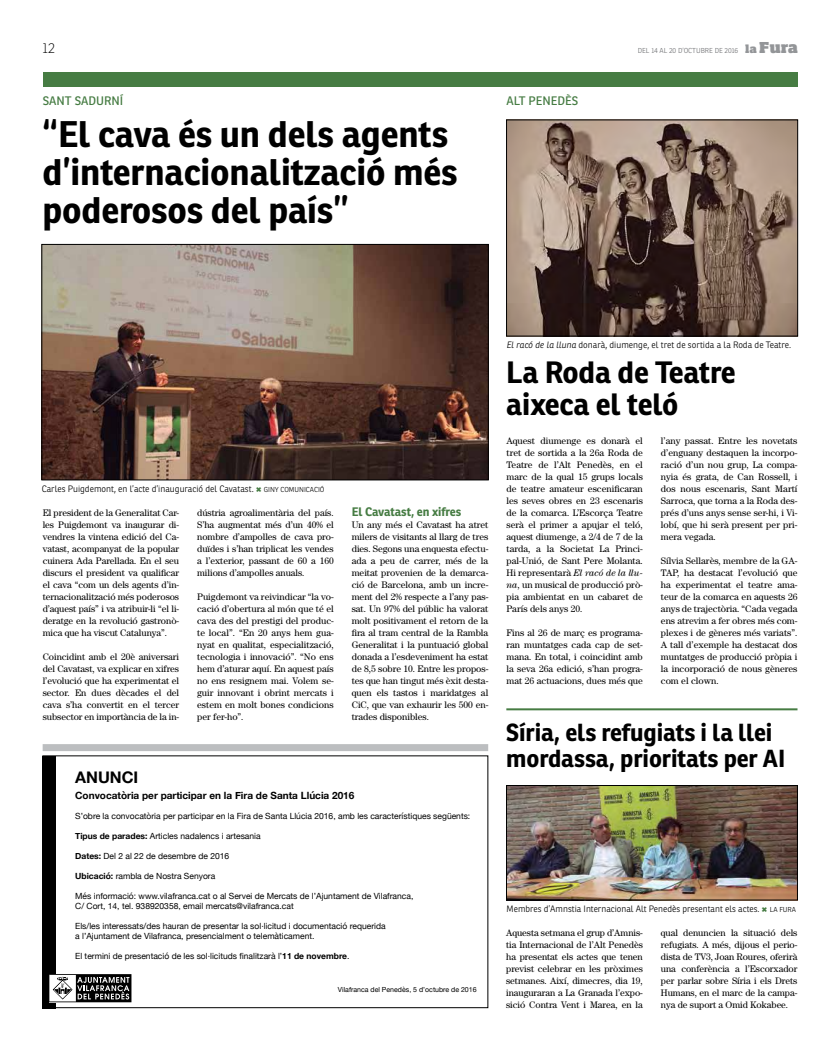
<style>
.page{position:relative;width:823px;height:1049px;background:#fff}
.page>*{position:absolute;margin:0;border:0;box-sizing:border-box;transform-origin:0 0}
.t1{font:700 36px/38px "Ronnia";letter-spacing:-.005em;color:#000}
.t2{font:700 30px/32px "Ronnia";letter-spacing:-.005em;color:#000}
.t3{font:700 24px/26px "Ronnia";letter-spacing:-.005em;color:#000}
.t4{font:700 16px "Helvetica Neue";color:#000}
.t5{font:100 14px "Ronnia";color:#000}
.t6{font:12px "Ronnia";color:#467c43}
.t7{font:700 12px "Ronnia";letter-spacing:-.005em;color:#467c43}
.t8{font:700 10px "Helvetica Neue";color:#000}
.t9{font:9.5px/12px "Century";letter-spacing:-.005em;color:#000;text-align:justify}
.t10{font:300 9px "Ronnia";color:#000}
.t11{font:8.5px/10px "Helvetica Neue";color:#000}
.t12{font:7px "Helvetica Neue";color:#000}
.t13{font:300 7px "Ronnia";color:#6d6e71}
.s1{font-family:"Soho Std";font-weight:800;font-size:10.9px;color:#939598}
.s2{font-family:"Soho Std";font-weight:800;font-size:14.8px;color:#939598}
.s3{font-size:7px}
.s4{font-weight:700}
.s5{font-style:italic}
</style>
<div class="page">
<img style="left:44px;top:246px;width:442px;height:232px">
<div style="left:42px;top:244px;width:446px;height:236px;border:1px solid #000"></div>
<div style="left:43px;top:72px;width:754px;height:14px;background:#467c43"></div>
<div style="left:43px;top:744px;width:445px;height:7px;background:#bcbec0"></div>
<img style="left:508px;top:122px;width:287px;height:212px">
<div style="left:506px;top:120px;width:291px;height:216px;border:1px solid #000"></div>
<hr style="left:506px;top:708px;width:291px;height:2px;background:#467c43">
<img style="left:508px;top:787px;width:287px;height:111px">
<div style="left:506px;top:785px;width:291px;height:115px;border:1px solid #000"></div>
<div style="left:43px;top:756px;width:13px;height:252px;background:#000"></div>
<svg style="left:49px;top:974px;width:82px;height:28px"></svg>
<h3 class="t5" style="left:43px;top:40px;width:14px">12</h3>
<p class="t13" style="left:637px;top:46px;width:162px">DEL 14 AL 20 D’OCTUBRE DE 2016 <span class="s1">la</span> <span class="s2">Fura</span></p>
<p class="t6" style="left:43px;top:93px;width:54px">SANT SADURN</p>
<p class="t6" style="left:120px;top:93px;width:5px">Í</p>
<h1 class="t1" style="left:43px;top:115px;width:416px">“El cava és un dels agents d’internacionalització més poderosos del país”</h1>
<p class="t6" style="left:506px;top:93px;width:38px">ALT PENEDÈS</p>
<p class="t10" style="left:42px;top:483px;width:283px">Carles Puigdemont, en l’acte d’inauguració del Cavatast. <span class="s3">GINY COMUNICACIÓ</span></p>
<p class="t9" style="left:43px;top:507px;width:138px">El president de la Generalitat Car&shy;les Puigdemont va inaugurar di&shy;vendres la vintena edició del Ca&shy;vatast, acompanyat de la popular cuinera Ada Parellada. En el seu discurs el president va qualificar el cava “com un dels agents d’in&shy;ternacionalització més poderosos d’aquest país” i va atribuir-li “el li&shy;deratge en la revolució gastronò&shy;mica que ha viscut Catalunya”.</p>
<p class="t9" style="left:43px;top:651px;width:138px">Coincidint amb el 20è aniversari del Cavatast, va explicar en xifres l’evolució que ha experimentat el sector. En dues dècades el del cava s’ha convertit en el tercer subsector en importància de la in-</p>
<p class="t9" style="left:197px;top:507px;width:138px">dústria agroalimentària del país.<br>S’ha augmentat més d’un 40% el nombre d’ampolles de cava pro&shy;duïdes i s’han triplicat les vendes a l’exterior, passant de 60 a 160 milions d’ampolles anuals.</p>
<p class="t9" style="left:197px;top:591px;width:138px">Puigdemont va reivindicar “la vo&shy;cació d’obertura al món que té el cava des del prestigi del produc&shy;te local”. “En 20 anys hem gua&shy;nyat en qualitat, especialització, tecnologia i innovació”. “No ens hem d’aturar aquí. En aquest país no ens resignem mai. Volem se&shy;guir innovant i obrint mercats i estem en molt bones condicions per fer-ho”.</p>
<p class="t7" style="left:351px;top:504px;width:111px">El Cavatast, en xifres</p>
<p class="t9" style="left:351px;top:519px;width:138px">Un any més el Cavatast ha atret milers de visitants al llarg de tres dies. Segons una enquesta efectu&shy;ada a peu de carrer, més de la meitat provenien de la demarca&shy;ció de Barcelona, amb un incre&shy;ment del 2% respecte a l’any pas&shy;sat. Un 97% del públic ha valorat molt positivament el retorn de la fira al tram central de la Rambla Generalitat i la puntuació global donada a l’esdeveniment ha estat de 8,5 sobre 10. Entre les propos&shy;tes que han tingut més èxit desta&shy;quen els tastos i maridatges al CiC, que van exhaurir les 500 en&shy;trades disponibles.</p>
<h3 class="t4" style="left:75px;top:765px;width:65px">ANUNCI</h3>
<p class="t8" style="left:75px;top:787px;width:280px">Convocatòria per participar en la Fira de Santa Llúcia 2016</p>
<p class="t11" style="left:75px;top:811px;width:396px">S’obre la convocatòria per participar en la Fira de Santa Llúcia 2016, amb les característiques següents:</p>
<p class="t11" style="left:75px;top:831px;width:187px"><span class="s4">Tipus de parades:</span> Articles nadalencs i artesania</p>
<p class="t11" style="left:75px;top:851px;width:156px"><span class="s4">Dates:</span> Del 2 al 22 de desembre de 2016</p>
<p class="t11" style="left:75px;top:871px;width:141px"><span class="s4">Ubicació:</span> rambla de Nostra Senyora</p>
<p class="t11" style="left:75px;top:891px;width:339px">Més informació: www.vilafranca.cat o al Servei de Mercats de l’Ajuntament de Vilafranca,<br>C/ Cort, 14, tel. 938920358, email mercats@vilafranca.cat</p>
<p class="t11" style="left:75px;top:921px;width:312px">Els/les interessats/des hauran de presentar la sol·licitud i documentació requerida a l’Ajuntament de Vilafranca, presencialment o telemàticament.</p>
<p class="t11" style="left:75px;top:951px;width:275px">El termini de presentació de les sol·licituds finalitzarà l’<span class="s4">11 de novembre</span>.</p>
<p class="t12" style="left:338px;top:985px;width:140px">Vilafranca del Penedès, 5 d’octubre de 2016</p>
<p class="t10" style="left:506px;top:339px;width:286px"><span class="s5">El racó de la lluna</span> donarà, diumenge, el tret de sortida a la Roda de Teatre.</p>
<h2 class="t2" style="left:506px;top:356px;width:231px">La Roda de Teatre aixeca el teló</h2>
<p class="t9" style="left:506px;top:435px;width:138px">Aquest diumenge es donarà el tret de sortida a la 26a Roda de Teatre de l’Alt Penedès, en el marc de la qual 15 grups locals de teatre amateur escenificaran les seves obres en 23 escenaris de la comarca. L’Escorça Teatre serà el primer a apujar el teló, aquest diumenge, a 2/4 de 7 de la tarda, a la Societat La Princi&shy;pal-Unió, de Sant Pere Molanta.<br>Hi representarà <span class="s5">El racó de la llu&shy;na</span>, un musical de producció prò&shy;pia ambientat en un cabaret de París dels anys 20.</p>
<p class="t9" style="left:506px;top:627px;width:138px">Fins al 26 de març es programa&shy;ran muntatges cada cap de set&shy;mana. En total, i coincidint amb la seva 26a edició, s’han progra&shy;mat 26 actuacions, dues més que</p>
<p class="t9" style="left:660px;top:435px;width:138px">l’any passat. Entre les novetats d’enguany destaquen la incorpo&shy;ració d’un nou grup, La compa&shy;nyia és grata, de Can Rossell, i dos nous escenaris, Sant Martí Sarroca, que torna a la Roda des&shy;prés d’uns anys sense ser-hi, i Vi&shy;lobí, que hi serà present per pri&shy;mera vegada.</p>
<p class="t9" style="left:660px;top:555px;width:138px">Sílvia Sellarès, membre de la GA-TAP, ha destacat l’evolució que ha experimentat el teatre ama&shy;teur de la comarca en aquests 26 anys de trajectòria. “Cada vegada ens atrevim a fer obres més com&shy;plexes i de gèneres més variats”.<br>A tall d’exemple ha destacat dos muntatges de producció pròpia i la incorporació de nous gèneres com el clown.</p>
<h3 class="t3" style="left:506px;top:719px;width:268px">Síria, els refugiats i la llei mordassa, prioritats per AI</h3>
<p class="t10" style="left:506px;top:903px;width:291px">Membres d’Amnstia Internacional Alt Penedès presentant els actes. <span class="s3">LA FURA</span></p>
<p class="t9" style="left:506px;top:927px;width:138px">Aquesta setmana el grup d’Amnis&shy;tia Internacional de l’Alt Penedès ha presentat els actes que tenen previst celebrar en les pròximes setmanes. Així, dimecres, dia 19, inauguraran a La Granada l’expo&shy;sició Contra Vent i Marea, en la</p>
<p class="t9" style="left:660px;top:927px;width:138px">qual denuncien la situació dels refugiats. A més, dijous el perio&shy;dista de TV3, Joan Roures, oferirà una conferència a l’Escorxador per parlar sobre Síria i els Drets Humans, en el marc de la campa&shy;nya de suport a Omid Kokabee.</p>
</div>
